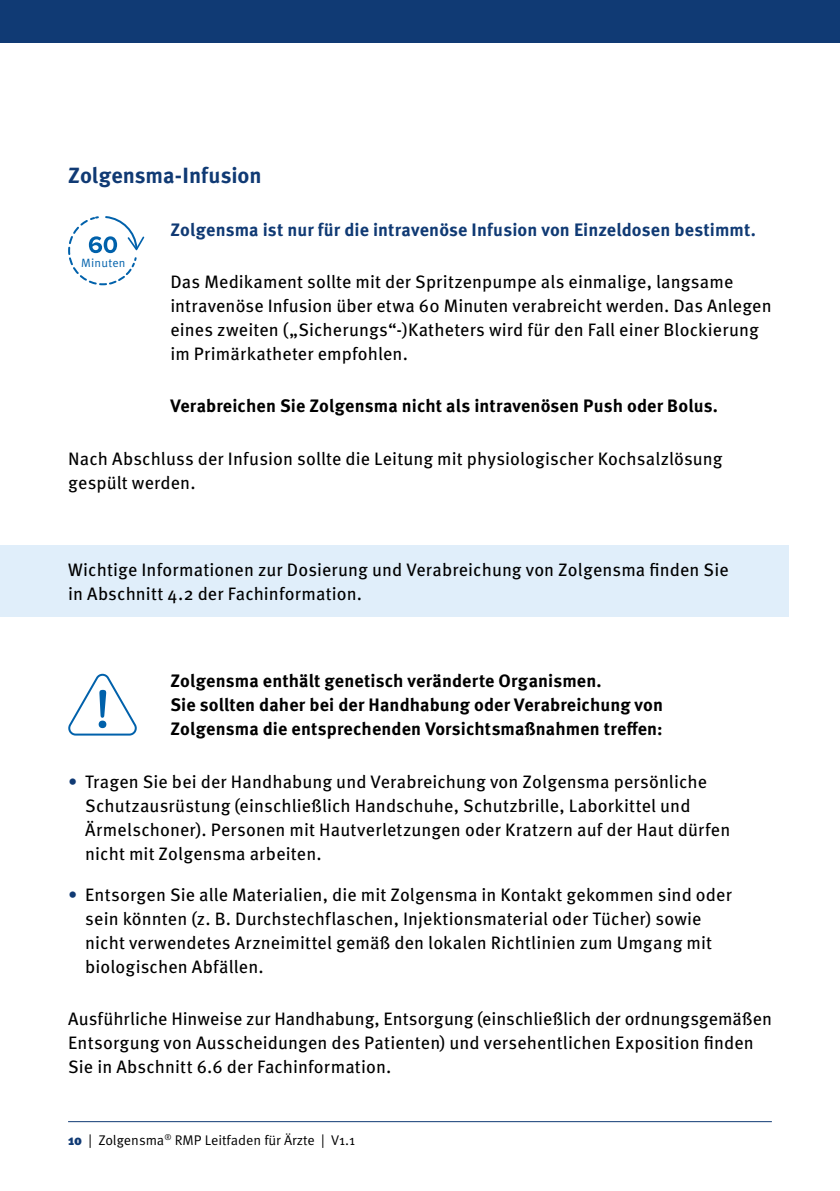
<style>
.page{position:relative;width:840px;height:1191px;background:#fff}
.page>*{position:absolute;margin:0;border:0;box-sizing:border-box;transform-origin:0 0}
.t1{font:700 22px "Meta Pro";color:#103a74}
.t2{font:18px/24px "Meta Pro";letter-spacing:.005em;color:#000}
.t3{font:700 18px/24px "Meta Pro";letter-spacing:.005em;color:#000}
.t4{font:700 18px "Meta Pro";letter-spacing:.005em;color:#103a74}
.t5{font:14px "Meta Pro Norm";color:#000}
.t6{font:12px "Meta Pro Norm";letter-spacing:.02em;color:#0061ab}
.s1{color:#103a74}
.s2{font-family:"Meta Pro";font-weight:900;color:#103a74}
</style>
<div class="page">
<hr style="left:68px;top:1121px;width:703px;height:1px;background:#103a74">
<div style="left:0;top:0;width:839px;height:43px;background:#103a74"></div>
<div style="left:0;top:545px;width:788px;height:72px;background:#e0eefa"></div>
<svg style="left:68px;top:673px;width:69px;height:63px"></svg>
<svg style="left:68px;top:216px;width:76px;height:70px"></svg>
<p class="t1" style="left:68px;top:158px;width:195px">Zolgensma-Infusion</p>
<p class="t4" style="left:170px;top:215px;width:586px">Zolgensma ist nur für die intravenöse Infusion von Einzeldosen bestimmt.</p>
<p class="t2" style="left:170px;top:268px;width:602px">Das Medikament sollte mit der Spritzenpumpe als einmalige, langsame intravenöse Infusion über etwa 60 Minuten verabreicht werden. Das Anlegen eines zweiten („Sicherungs“-)Katheters wird für den Fall einer Blockierung im Primärkatheter empfohlen.</p>
<p class="t3" style="left:170px;top:393px;width:549px">Verabreichen Sie Zolgensma nicht als intravenösen Push oder Bolus.</p>
<p class="t2" style="left:68px;top:445px;width:655px">Nach Abschluss der Infusion sollte die Leitung mit physiologischer Kochsalzlösung gespült werden.</p>
<p class="t6" style="left:81px;top:254px;width:46px">Minuten</p>
<p class="t2" style="left:68px;top:556px;width:661px">Wichtige Informationen zur Dosierung und Verabreichung von Zolgensma finden Sie in Abschnitt 4.2 der Fachinformation.</p>
<p class="t3" style="left:170px;top:668px;width:494px">Zolgensma enthält genetisch veränderte Organismen.<br>Sie sollten daher bei der Handhabung oder Verabreichung von<br>Zolgensma die entsprechenden Vorsichtsmaßnahmen treffen:</p>
<p class="t2" style="left:85px;top:768px;width:646px;text-indent:-17px"><span class="s1">•</span> Tragen Sie bei der Handhabung und Verabreichung von Zolgensma persönliche Schutzausrüstung (einschließlich Handschuhe, Schutzbrille, Laborkittel und Ärmelschoner). Personen mit Hautverletzungen oder Kratzern auf der Haut dürfen nicht mit Zolgensma arbeiten.</p>
<p class="t2" style="left:85px;top:881px;width:648px;text-indent:-17px"><span class="s1">•</span> Entsorgen Sie alle Materialien, die mit Zolgensma in Kontakt gekommen sind oder sein könnten (z. B. Durchstechflaschen, Injektionsmaterial oder Tücher) sowie nicht verwendetes Arzneimittel gemäß den lokalen Richtlinien zum Umgang mit biologischen Abfällen.</p>
<p class="t2" style="left:68px;top:1005px;width:705px">Ausführliche Hinweise zur Handhabung, Entsorgung (einschließlich der ordnungsgemäßen<br>Entsorgung von Ausscheidungen des Patienten) und versehentlichen Exposition finden<br>Sie in Abschnitt 6.6 der Fachinformation.</p>
<p class="t5" style="left:68px;top:1129px;width:288px"><span class="s2">10</span> | Zolgensma<sup>®</sup> RMP Leitfaden für Ärzte | V1.1</p>
</div>
